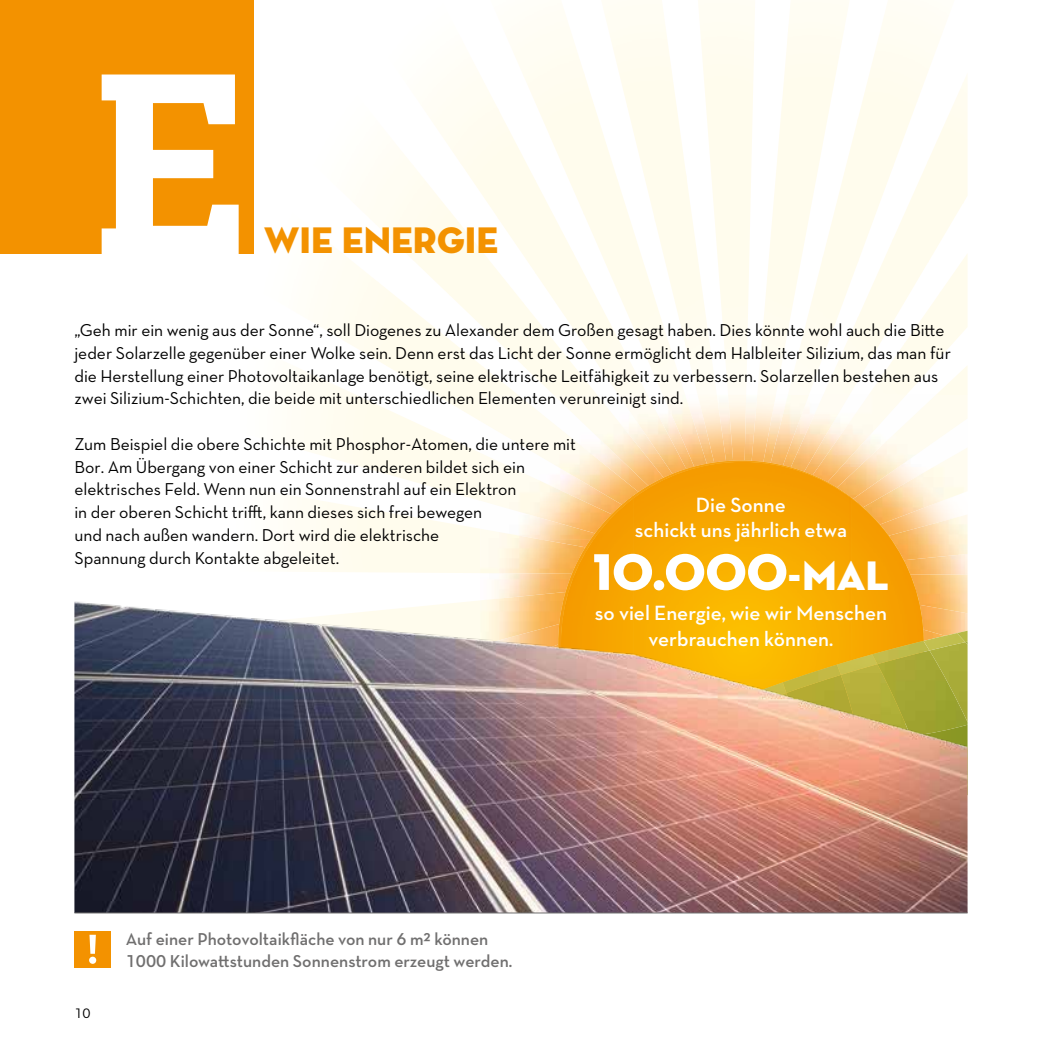
<style>
.page{position:relative;width:1042px;height:1042px;background:#fff}
.page>*{position:absolute;margin:0;border:0;box-sizing:border-box;transform-origin:0 0}
.t1{font:52.5px "Neutraface Display Titling";color:#fff}
.t2{font:37.62px "Neutraface Display Titling";color:#f39200}
.t3{font:600 21px/25.4px "Neutraface Text";color:#fff;text-align:center}
.t4{font:17.5px/22.8px "Neutraface Text";color:#000}
.t5{font:600 17.5px/22.8px "Neutraface Text";color:#706f6f}
.t6{font:14px "Neutraface Text";color:#000}
.s1{font-size:42px}
</style>
<div class="page">
<div style="left:74px;top:931px;width:37px;height:36px;background:#f39200"></div>
<svg style="left:89px;top:935px;width:7px;height:29px"></svg>
<svg style="left:371px;top:219px;width:5px;height:5px"></svg>
<img style="left:560px;top:348px;width:37px;height:47px">
<img style="left:239px;top:170px;width:15px;height:84px">
<img style="left:924px;top:560px;width:41px;height:14px">
<img style="left:965px;top:560px;width:2px;height:14px">
<img style="left:728px;top:395px;width:18px;height:65px">
<img style="left:707px;top:395px;width:19px;height:65px">
<img style="left:686px;top:395px;width:21px;height:65px">
<img style="left:663px;top:395px;width:23px;height:65px">
<img style="left:638px;top:395px;width:25px;height:65px">
<img style="left:480px;top:395px;width:158px;height:102px">
<img style="left:480px;top:453px;width:131px;height:80px">
<img style="left:480px;top:529px;width:105px;height:45px">
<img style="left:924px;top:574px;width:43px;height:7px">
<img style="left:889px;top:524px;width:78px;height:36px">
<img style="left:888px;top:499px;width:79px;height:25px">
<img style="left:851px;top:395px;width:116px;height:104px">
<img style="left:849px;top:395px;width:57px;height:87px">
<img style="left:809px;top:395px;width:40px;height:65px">
<img style="left:776px;top:395px;width:33px;height:65px">
<img style="left:751px;top:395px;width:25px;height:65px">
<img style="left:631px;top:460px;width:220px;height:37px">
<img style="left:595px;top:497px;width:38px;height:36px">
<img style="left:851px;top:497px;width:36px;height:1px">
<img style="left:573px;top:533px;width:24px;height:1px">
<img style="left:888px;top:533px;width:20px;height:1px">
<img style="left:633px;top:462px;width:218px;height:119px">
<img style="left:597px;top:498px;width:37px;height:83px">
<img style="left:851px;top:498px;width:37px;height:83px">
<img style="left:561px;top:534px;width:36px;height:47px">
<img style="left:887px;top:534px;width:37px;height:47px">
<img style="left:74px;top:581px;width:893px;height:331px">
<div style="left:0;top:0;width:253px;height:253px;background:#f39200"></div>
<svg style="left:102px;top:74px;width:137px;height:180px"></svg>
<hr style="left:74px;top:912px;width:893px;height:1px;background:#706f6f">
<h2 class="t2" style="left:264px;top:217px;width:236px">WIE ENERGIE</h2>
<p class="t4" style="left:74px;top:319px;width:878px">„Geh mir ein wenig aus der Sonne“, soll Diogenes zu Alexander dem Großen gesagt haben. Dies könnte wohl auch die Bitte jeder Solarzelle gegenüber einer Wolke sein. Denn erst das Licht der Sonne ermöglicht dem Halbleiter Silizium, das man für die Herstellung einer Photovoltaikanlage benötigt, seine elektrische Leitfähigkeit zu verbessern. Solarzellen bestehen aus zwei Silizium-Schichten, die beide mit unterschiedlichen Elementen verunreinigt sind.</p>
<p class="t4" style="left:74px;top:432px;width:503px">Zum Beispiel die obere Schichte mit Phosphor-Atomen, die untere mit Bor. Am Übergang von einer Schicht zur anderen bildet sich ein elektrisches Feld. Wenn nun ein Sonnenstrahl auf ein Elektron<br>in der oberen Schicht trifft, kann dieses sich frei bewegen<br>und nach außen wandern. Dort wird die elektrische<br>Spannung durch Kontakte abgeleitet.</p>
<p class="t3" style="left:635px;top:492px;width:214px">Die Sonne<br>schickt uns jährlich etwa</p>
<h1 class="t1" style="left:593px;top:539px;width:297px">10.000<span class="s1">-MAL</span></h1>
<p class="t3" style="left:595px;top:600px;width:294px">so viel Energie, wie wir Menschen verbrauchen können.</p>
<p class="t6" style="left:74px;top:1004px;width:18px">10</p>
<p class="t5" style="left:126px;top:927px;width:388px">Auf einer Photovoltaikfläche von nur 6 m2 können<br>1000 Kilowattstunden Sonnenstrom erzeugt werden.</p>
</div>
